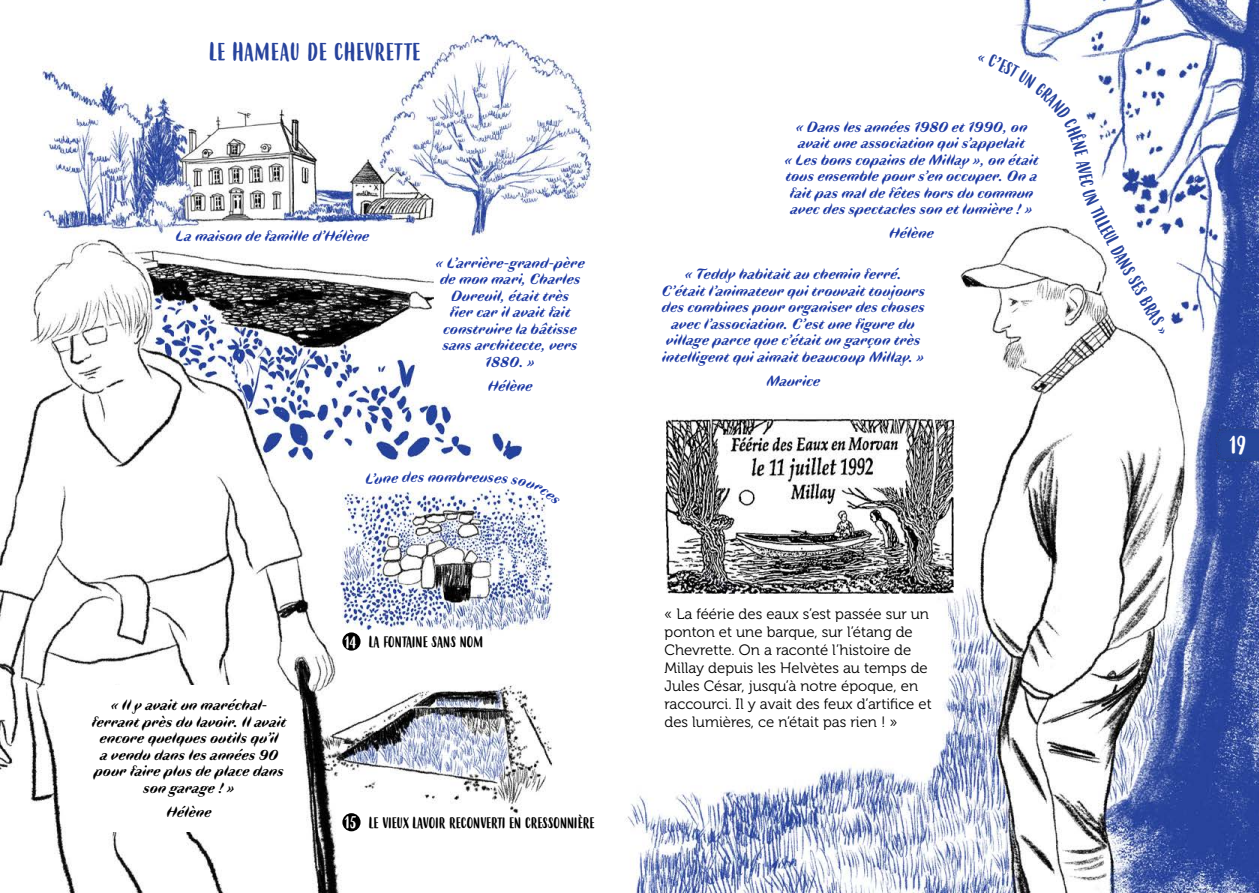
<style>
.page{position:relative;width:1259px;height:893px;background:#fff}
.page>*{position:absolute;margin:0;border:0;box-sizing:border-box;transform-origin:0 0}
.t1{font:24px "Budidaya";letter-spacing:.03em;color:#27439c}
.t2{font:24px "Budidaya";color:#fff}
.t3{font:18px "Budidaya";color:#27439c}
.t4{font:16.5px "Budidaya";color:#fff}
.t5{font:italic 700 15px/16.5px "Faune Display";color:#203ca5;text-align:center}
.t6{font:15px/18px "Museo 300";color:#000}
.t7{font:italic 700 15px/16.5px "Faune Display";color:#000;text-align:center}
.t8{font:15px "Budidaya";color:#000}
</style>
<div class="page">
<img style="left:0;top:0;width:1259px;height:893px">
<div style="left:342px;top:632px;width:18px;height:19px;background:#000;border-radius:50%"></div>
<div style="left:342px;top:813px;width:18px;height:18px;background:#000;border-radius:50%"></div>
<div style="left:89px;top:685px;width:201px;height:146px;background:#fff"></div>
<div style="left:434px;top:257px;width:153px;height:134px;background:#fff"></div>
<div style="left:662px;top:268px;width:263px;height:134px;background:#fff"></div>
<img style="left:1209px;top:418px;width:50px;height:56px">
<svg style="left:365px;top:471px;width:46px;height:13px"></svg>
<svg style="left:457px;top:471px;width:103px;height:34px"></svg>
<svg style="left:977px;top:54px;width:140px;height:187px"></svg>
<h1 class="t1" style="left:209px;top:39px;width:213px">LE HAMEAU DE CHEVRETTE</h1>
<p class="t5" style="left:176px;top:226px;width:195px">La maison de famille d’Hélène</p>
<p class="t5" style="left:436px;top:254px;width:151px">« L’arrière-grand-père de mon mari, Charles<br>Dureuil, était très<br>fier car il avait fait construire la bâtisse sans architecte, vers<br>1880. »</p>
<p class="t5" style="left:488px;top:377px;width:47px">Hélène</p>
<p class="t5" style="left:411px;top:468px;width:35px;rotate:-1deg">es no</p>
<p class="t5" style="left:445px;top:467px;width:14px">m</p>
<p class="t7" style="left:92px;top:696px;width:196px">« Il y avait un maréchal&shy;ferrant près du lavoir. Il avait encore quelques outils qu’il<br>a vendu dans les années 90 pour faire plus de place dans son garage ! »</p>
<p class="t7" style="left:167px;top:803px;width:47px">Hélène</p>
<p class="t4" style="left:345px;top:633px;width:13px">14</p>
<p class="t8" style="left:369px;top:634px;width:116px">LA FONTAINE SANS NOM</p>
<p class="t4" style="left:345px;top:814px;width:13px">15</p>
<p class="t8" style="left:369px;top:814px;width:227px">LE VIEUX LAVOIR RECONVERTI EN CRESSONNIÈRE</p>
<p class="t5" style="left:784px;top:118px;width:256px">« Dans les années 1980 et 1990, on avait une association qui s’appelait<br>« Les bons copains de Millay », on était tous ensemble pour s’en occuper. On a fait pas mal de fêtes hors du commun avec des spectacles son et lumière ! »</p>
<p class="t5" style="left:889px;top:224px;width:47px">Hélène</p>
<p class="t5" style="left:662px;top:265px;width:265px">« Teddy habitait au chemin ferré.<br>C’était l’animateur qui trouvait toujours des combines pour organiser des choses avec l’association. C’est une figure du village parce que c’était un garçon très intelligent qui aimait beaucoup Millay. »</p>
<p class="t5" style="left:767px;top:371px;width:55px">Maurice</p>
<p class="t6" style="left:664px;top:605px;width:269px">« La féérie des eaux s’est passée sur un ponton et une barque, sur l’étang de Chevrette. On a raconté l’histoire de Millay depuis les Helvètes au temps de Jules César, jusqu’à notre époque, en raccourci. Il y avait des feux d’artifice et des lumières, ce n’était pas rien ! »</p>
<p class="t3" style="left:1119px;top:234px;width:42px;rotate:61deg">L DANS</p>
<p class="t3" style="left:1141px;top:272px;width:66px;rotate:60deg">SES BRAS »</p>
<h1 class="t2" style="left:1229px;top:432px;width:18px">19</h1>
</div>
